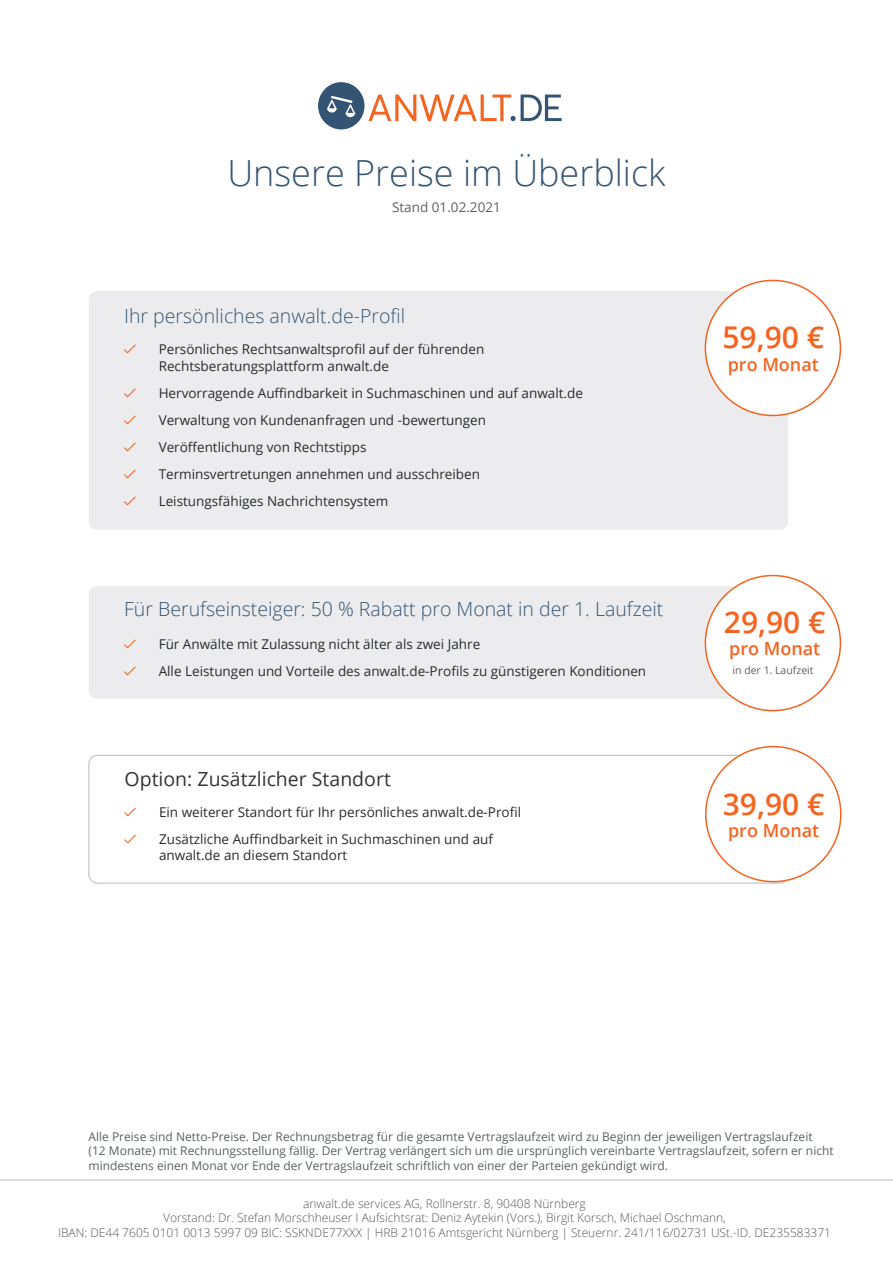
<style>
.page{position:relative;width:893px;height:1263px;background:#fff}
.page>*{position:absolute;margin:0;border:0;box-sizing:border-box;transform-origin:0 0}
.t1{font:300 36px "Open Sans";color:#345574}
.t2{font:600 30px "Open Sans";color:#f36421}
.t3{font:300 19.5px "Open Sans";color:#345574}
.t4{font:19.5px "Open Sans";color:#363536}
.t5{font:600 18px "Open Sans";color:#f36421}
.t6{font:13.5px/16.2px "Open Sans";color:#292c2f}
.t7{font:13.5px "Open Sans";color:#5d6161}
.t8{font:12px/14.4px "Open Sans";color:#5d6161}
.t9{font:300 12px/14.4px "Open Sans";color:#57585a;text-align:center}
.t10{font:10.5px "Open Sans";color:#5d6161}
</style>
<div class="page">
<svg style="left:0;top:1180px;width:893px;height:1px"></svg>
<div style="left:88px;top:291px;width:701px;height:239px;background:#ececee;border-radius:9px"></div>
<div style="left:705px;top:280px;width:135px;height:135px;background:#fff;border-radius:50%"></div>
<div style="left:88px;top:586px;width:701px;height:113px;background:#ececee;border-radius:9px"></div>
<div style="left:88px;top:585px;width:701px;height:115px;border:1px solid #fff;border-radius:9px"></div>
<div style="left:705px;top:575px;width:135px;height:135px;background:#fff;border-radius:50%"></div>
<div style="left:89px;top:755px;width:700px;height:128px;border:1px solid #b7baba;border-radius:9px"></div>
<div style="left:706px;top:747px;width:135px;height:135px;background:#fff;border-radius:50%"></div>
<svg style="left:368px;top:95px;width:194px;height:26px"></svg>
<div style="left:318px;top:82px;width:46px;height:47px;background:#335472;border-radius:50%"></div>
<svg style="left:327px;top:96px;width:28px;height:21px"></svg>
<p class="t1" style="left:227px;top:148px;width:440px">Unsere Preise im Überblick</p>
<p class="t7" style="left:392px;top:198px;width:110px">Stand 01.02.2021</p>
<p class="t3" style="left:124px;top:303px;width:282px">Ihr persönliches anwalt.de-Profil</p>
<p class="t6" style="left:159px;top:341px;width:327px">Persönliches Rechtsanwaltsprofil auf der führenden<br>Rechtsberatungsplattform anwalt.de</p>
<p class="t6" style="left:159px;top:384px;width:426px">Hervorragende Auffindbarkeit in Suchmaschinen und auf anwalt.de</p>
<p class="t6" style="left:159px;top:411px;width:329px">Verwaltung von Kundenanfragen und -bewertungen</p>
<p class="t6" style="left:159px;top:438px;width:209px">Veröffentlichung von Rechtstipps</p>
<p class="t6" style="left:159px;top:465px;width:323px">Terminsvertretungen annehmen und ausschreiben</p>
<p class="t6" style="left:159px;top:492px;width:231px">Leistungsfähiges Nachrichtensystem</p>
<p class="t3" style="left:124px;top:595px;width:541px">Für Berufseinsteiger: 50 % Rabatt pro Monat in der 1. Laufzeit</p>
<p class="t6" style="left:159px;top:630px;width:489px;line-height:27px">Für Anwälte mit Zulassung nicht älter als zwei Jahre<br>Alle Leistungen und Vorteile des anwalt.de-Profils zu günstigeren Konditionen</p>
<p class="t4" style="left:125px;top:766px;width:268px">Option: Zusätzlicher Standort</p>
<p class="t6" style="left:159px;top:804px;width:364px">Ein weiterer Standort für Ihr persönliches anwalt.de-Profil</p>
<p class="t6" style="left:159px;top:831px;width:335px">Zusätzliche Auffindbarkeit in Suchmaschinen und auf anwalt.de an diesem Standort</p>
<p class="t2" style="left:722px;top:317px;width:103px">59,90 €</p>
<p class="t5" style="left:728px;top:352px;width:93px">pro Monat</p>
<p class="t2" style="left:724px;top:601px;width:103px">29,90 €</p>
<p class="t5" style="left:729px;top:636px;width:93px">pro Monat</p>
<p class="t10" style="left:732px;top:663px;width:83px">in der 1. Laufzeit</p>
<p class="t2" style="left:723px;top:783px;width:103px">39,90 €</p>
<p class="t5" style="left:728px;top:818px;width:93px">pro Monat</p>
<p class="t8" style="left:89px;top:1129px;width:747px">Alle Preise sind Netto-Preise. Der Rechnungsbetrag für die gesamte Vertragslaufzeit wird zu Beginn der jeweiligen Vertragslaufzeit<br>(12 Monate) mit Rechnungsstellung fällig. Der Vertrag verlängert sich um die ursprünglich vereinbarte Vertragslaufzeit, sofern er nicht mindestens einen Monat vor Ende der Vertragslaufzeit schriftlich von einer der Parteien gekündigt wird.</p>
<p class="t9" style="left:303px;top:1196px;width:284px">anwalt.de services AG, Rollnerstr. 8, 90408 Nürnberg</p>
<p class="t9" style="left:58px;top:1210px;width:775px">Vorstand: Dr. Stefan Morschheuser I Aufsichtsrat: Deniz Aytekin (Vors.), Birgit Korsch, Michael Oschmann,<br>IBAN: DE44 7605 0101 0013 5997 09 BIC: SSKNDE77XXX | HRB 21016 Amtsgericht Nürnberg | Steuernr. 241/116/02731 USt.-ID. DE235583371</p>
</div>
